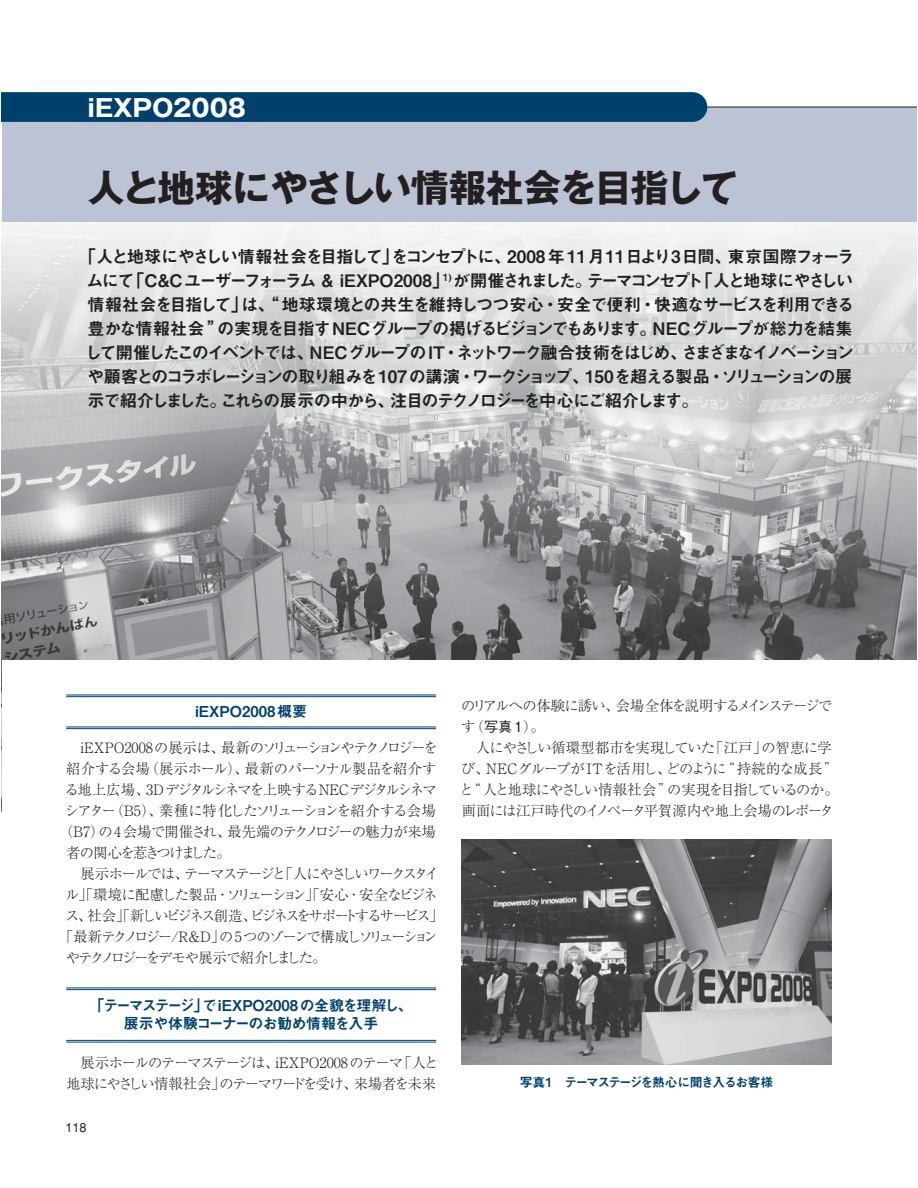
<style>
.page{position:relative;width:918px;height:1188px;background:#fff}
.page>*{position:absolute;margin:0;border:0;box-sizing:border-box;transform-origin:0 0}
.t1{font:37.5px "Gothic MB101 Pro Bold 90 msp RKSJ H";letter-spacing:-.035em;color:#231f20}
.t2{font:24px "Gothic MB101 Pro Bold 90 msp RKSJ H";color:#fff}
.t3{font:17.25px/24px "Midashi Go Pro MB31 90 msp RKSJ H";letter-spacing:-.135em;color:#231f20;text-align:justify}
.t4{font:15px/18px "Midashi Go Pro MB31 90 msp RKSJ H";letter-spacing:-.03em;color:#00406d;text-align:center}
.t5{font:15px "Midashi Go Pro MB31 90 msp RKSJ H";color:#00406d}
.t6{font:14.25px/21px "Ryumin Pro Light 90 msp RKSJ H";letter-spacing:-.085em;color:#231f20}
.t7{font:14.25px/21px "Ryumin Pro Light 90 msp RKSJ H";letter-spacing:-.05em;color:#231f20}
.t8{font:14.25px "Ryumin Pro Light 90 msp RKSJ H";letter-spacing:-.17em;color:#231f20}
.t9{font:14.25px "Ryumin Pro Light 90 msp RKSJ H";letter-spacing:-.16em;color:#231f20}
.t10{font:14.25px "Ryumin Pro Light 90 msp RKSJ H";letter-spacing:-.11em;color:#231f20}
.t11{font:14.25px "Ryumin Pro Light 90 msp RKSJ H";letter-spacing:-.035em;color:#231f20}
.t12{font:14.25px "Ryumin Pro Light 90 msp RKSJ H";letter-spacing:-.105em;color:#231f20}
.t13{font:14.25px "Ryumin Pro Light 90 msp RKSJ H";letter-spacing:-.03em;color:#231f20}
.t14{font:14.25px "Ryumin Pro Light 90 msp RKSJ H";letter-spacing:-.13em;color:#231f20}
.t15{font:14.25px "Ryumin Pro Light 90 msp RKSJ H";letter-spacing:-.12em;color:#231f20}
.t16{font:12.9px "Midashi Go Pro MB31 90 msp RKSJ H";letter-spacing:-.115em;color:#00406d}
.t17{font:12.75px "Gothic BBB Medium 90 msp RKSJ H";color:#231f20}
.s1{font-family:"Gothic BBB Pro Medium 90 msp RKSJ H"}
</style>
<div class="page">
<img style="left:2px;top:222px;width:914px;height:438px">
<div style="left:2px;top:107px;width:914px;height:115px;background:#bbc3d5"></div>
<hr style="left:2px;top:107px;width:914px;height:1px;background:#231f20">
<div style="left:2px;top:92px;width:705px;height:30px;background:#00406d"></div>
<hr style="left:66px;top:696px;width:370px;height:1px;background:#00406d">
<hr style="left:66px;top:695px;width:370px;height:1px;background:#00406d">
<hr style="left:66px;top:728px;width:370px;height:1px;background:#00406d">
<hr style="left:66px;top:727px;width:370px;height:1px;background:#00406d">
<img style="left:462px;top:839px;width:370px;height:226px">
<hr style="left:66px;top:989px;width:370px;height:1px;background:#00406d">
<hr style="left:66px;top:988px;width:370px;height:1px;background:#00406d">
<hr style="left:66px;top:1042px;width:370px;height:1px;background:#00406d">
<hr style="left:66px;top:1040px;width:370px;height:1px;background:#00406d">
<h2 class="t2" style="left:87px;top:99px;width:160px">iEXPO2008</h2>
<h1 class="t1" style="left:87px;top:174px;width:652px">人と地球にやさしい情報社会を目指して</h1>
<p class="t3" style="left:85px;top:247px;width:771px;text-indent:-6px">「人と地球にやさしい情報社会を目指して」をコンセプトに、2008 年 11月11日より3日間、東京国際フォーラムにて「C&amp;C ユーザーフォーラム ＆ iEXPO2008」<sup>1)</sup> が開催されました。テーマコンセプト「人と地球にやさしい情報社会を目指して」は、“ 地球環境との共生を維持しつつ安心・安全で便利・快適なサービスを利用できる豊かな情報社会 ”の実現を目指すNECグループの掲げるビジョンでもあります。NECグループが総力を結集して開催したこのイベントでは、NECグループの IT・ネットワーク融合技術をはじめ、さまざまなイノベーションや顧客とのコラボレーションの取り組みを 107 の講演・ワークショップ、150 を超える製品・ソリューションの展示で紹介しました。これらの展示の中から、注目のテクノロジーを中心にご紹介します。</p>
<p class="t5" style="left:195px;top:706px;width:114px">iEXPO2008概要</p>
<p class="t6" style="left:66px;top:739px;width:373px">　iEXPO2008の展示は、最新のソリューションやテクノロジーを</p>
<p class="t13" style="left:66px;top:763px;width:372px">紹介する会場（展示ホール）、最新のパーソナル製品を紹介す</p>
<p class="t6" style="left:65px;top:781px;width:373px">る地上広場、3Dデジタルシネマを上映するNECデジタルシネマ</p>
<p class="t6" style="left:65px;top:802px;width:373px">シアター（B5）、業種に特化したソリューションを紹介する会場</p>
<p class="t11" style="left:59px;top:826px;width:379px">（B7）の4 会場で開催され、最先端のテクノロジーの魅力が来場</p>
<p class="t15" style="left:66px;top:847px;width:166px">者の関心を惹きつけました。</p>
<p class="t12" style="left:66px;top:868px;width:374px">　展示ホールでは、テーマステージと「人にやさしいワークスタイ</p>
<p class="t10" style="left:65px;top:889px;width:374px">ル」「環境に配慮した製品・ソリューション」「安心・安全なビジネ</p>
<p class="t8" style="left:65px;top:910px;width:380px">ス、社会」「新しいビジネス創造、ビジネスをサポートするサービス」</p>
<p class="t9" style="left:59px;top:931px;width:380px">「最新テクノロジー/R&amp;D」の 5 つのゾーンで構成しソリューション</p>
<p class="t14" style="left:66px;top:952px;width:262px">やテクノロジーをデモや展示で紹介しました。</p>
<p class="t4" style="left:89px;top:998px;width:325px">「テーマステージ」でiEXPO2008の全貌を理解し、展示や体験コーナーのお勧め情報を入手</p>
<p class="t6" style="left:66px;top:1054px;width:374px">　展示ホールのテーマステージは、iEXPO2008 のテーマ「人と地球にやさしい情報社会」のテーマワードを受け、来場者を未来</p>
<p class="t17" style="left:65px;top:1122px;width:23px">118</p>
<p class="t7" style="left:459px;top:697px;width:381px">のリアルへの体験に誘い、会場全体を説明するメインステージです（<span class="s1">写真1</span>）。<br>　人にやさしい循環型都市を実現していた「江戸」の智恵に学び、NECグループがITを活用し、どのように“ 持続的な成長 ”と“ 人と地球にやさしい情報社会 ”の実現を目指しているのか。画面には江戸時代のイノベータ平賀源内や地上会場のレポータ</p>
<p class="t16" style="left:520px;top:1077px;width:255px">写真1　テーマステージを熱心に聞き入るお客様</p>
</div>
